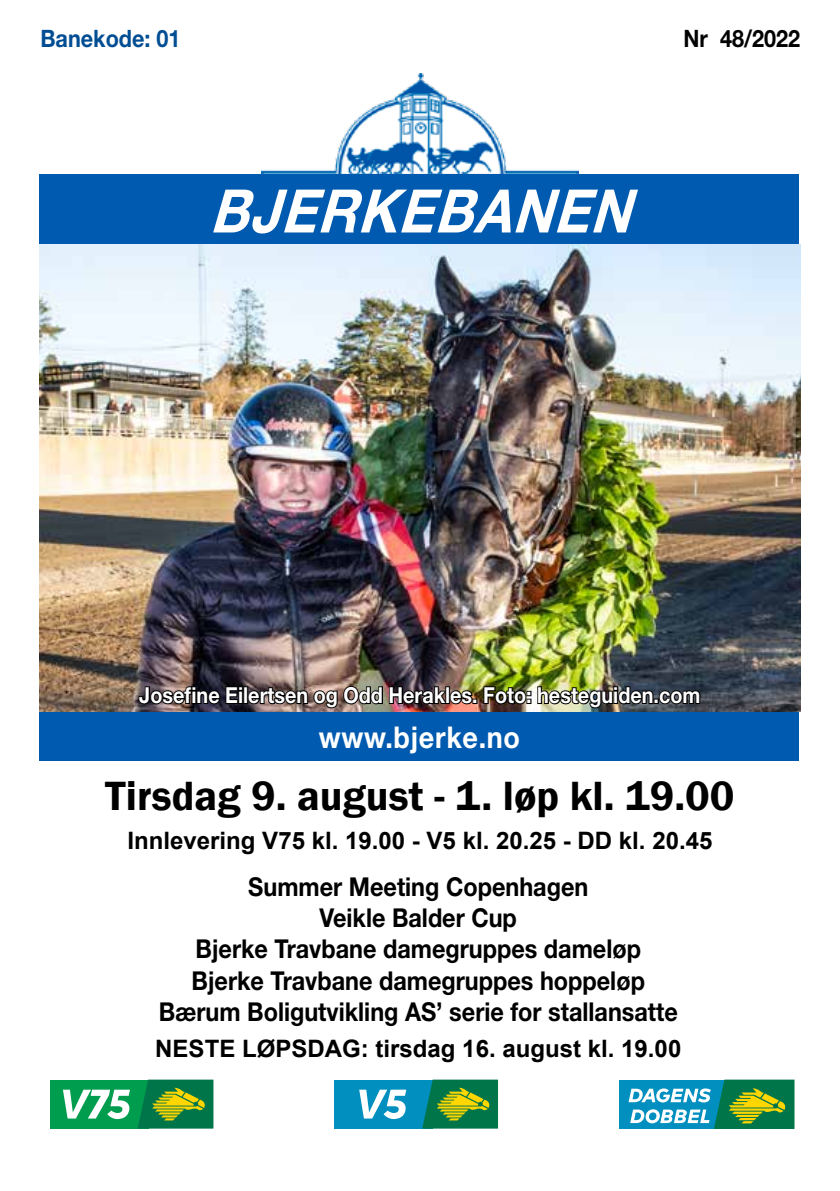
<style>
.page{position:relative;width:840px;height:1191px;background:#fff}
.page>*{position:absolute;margin:0;border:0;box-sizing:border-box;transform-origin:0 0}
.t1{font:italic 700 60px "Helvetica Neue";color:#fff;scale:.9 1}
.t2{font:600 42px "Franklin Gothic";color:#000}
.t3{font:700 30px "Helvetica Neue";letter-spacing:.025em;color:#fff;scale:.9 1}
.t4{font:700 26px/31.2px "Helvetica Neue";color:#000;text-align:center;scale:.9 1}
.t5{font:700 24px "Arial";color:#000}
.t6{font:700 24px "Helvetica Neue";color:#004d93;scale:.9 1}
.t7{font:700 24px "Helvetica Neue";color:#000;scale:.9 1}
.t8{font:700 22px "Helvetica Neue";color:#fff;scale:.9 1}
</style>
<div class="page">
<img style="left:261px;top:74px;width:317px;height:100px">
<div style="left:40px;top:174px;width:758px;height:70px;background:#005aaf"></div>
<div style="left:40px;top:711px;width:758px;height:50px;background:#005aaf"></div>
<img style="left:40px;top:245px;width:759px;height:466px">
<img style="left:137px;top:685px;width:564px;height:24px">
<div style="left:334px;top:1079px;width:98px;height:49px;background:#008fbe"></div>
<svg style="left:359px;top:1089px;width:47px;height:30px"></svg>
<svg style="left:422px;top:1079px;width:75px;height:49px;background:#358b46"></svg>
<div style="left:618px;top:1079px;width:106px;height:49px;background:#008fbe"></div>
<svg style="left:628px;top:1079px;width:166px;height:49px"></svg>
<div style="left:50px;top:1079px;width:98px;height:49px;background:#009d4f"></div>
<svg style="left:63px;top:1089px;width:67px;height:30px"></svg>
<svg style="left:138px;top:1079px;width:75px;height:49px;background:#358c3e"></svg>
<p class="t6" style="left:40px;top:24px;width:157px">Banekode: 01</p>
<p class="t7" style="left:683px;top:24px;width:131px">Nr 48/2022</p>
<h1 class="t1" style="left:209px;top:174px;width:490px">BJERKEBANEN</h1>
<p class="t8" style="left:139px;top:681px;width:624px">Josefine Eilertsen og Odd Herakles. Foto: hesteguiden.com</p>
<p class="t3" style="left:318px;top:719px;width:225px">www.bjerke.no</p>
<h2 class="t2" style="left:105px;top:770px;width:630px">Tirsdag 9. august - 1. løp kl. 19.00</h2>
<p class="t5" style="left:127px;top:824px;width:586px">Innlevering V75 kl. 19.00 - V5 kl. 20.25 - DD kl. 20.45</p>
<p class="t4" style="left:159px;top:870px;width:578px">Summer Meeting Copenhagen<br>Veikle Balder Cup<br>Bjerke Travbane damegruppes dameløp Bjerke Travbane damegruppes hoppeløp Bærum Boligutvikling AS’ serie for stallansatte</p>
<p class="t5" style="left:155px;top:1031px;width:527px">NESTE LØPSDAG: tirsdag 16. august kl. 19.00</p>
</div>
